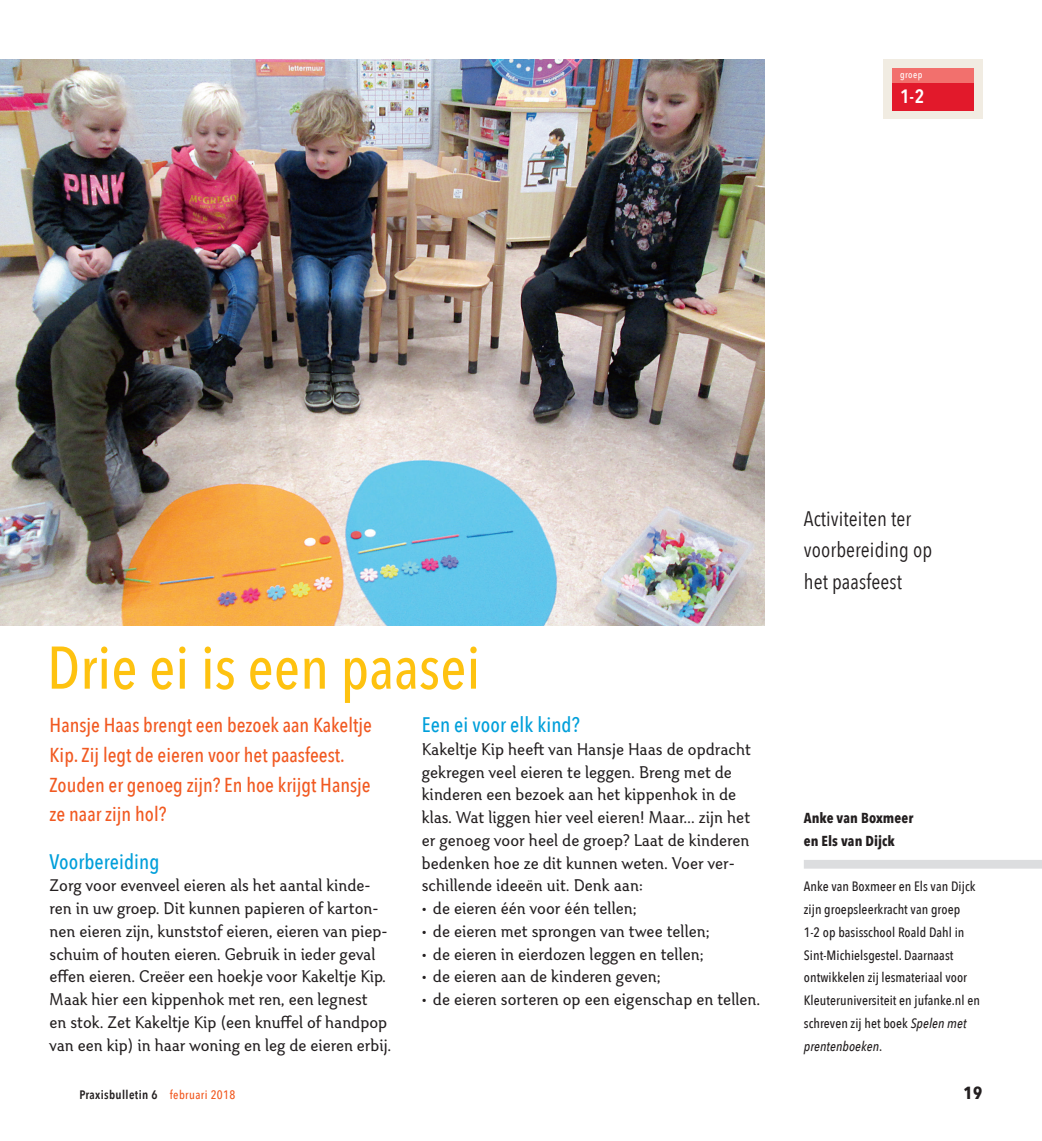
<style>
.page{position:relative;width:1042px;height:1141px;background:#fff}
.page>*{position:absolute;margin:0;border:0;box-sizing:border-box;transform-origin:0 0}
.t1{font:500 59.5px "Avenir Next Condensed";letter-spacing:.005em;color:#fec210}
.t2{font:21px/31.5px "Avenir Next Condensed";letter-spacing:.005em;color:#231f20}
.t3{font:500 21px "Avenir Next Condensed";letter-spacing:.005em;color:#009fda}
.t4{font:500 20.12px/29.8px "Avenir Next Condensed";color:#f15921}
.t5{font:600 19.25px "Avenir Next Condensed";color:#fff}
.t6{font:17.5px/22.8px "Otari";letter-spacing:.005em;color:#231f20}
.t7{font:700 17.5px "Avenir Next Condensed";color:#231f20}
.t8{font:700 14.35px/22.8px "Avenir Next Condensed";letter-spacing:.005em;color:#231f20}
.t9{font:500 13.65px/22.8px "Avenir Next Condensed";letter-spacing:.005em;color:#231f20}
.t10{font:600 12.25px "Avenir Next Condensed";letter-spacing:.03em;color:#231f20}
.t11{font:500 9.62px "Avenir Next Condensed";letter-spacing:.045em;color:#fff}
.s1{font-style:italic}
.s2{font-weight:500;color:#f15921}
</style>
<div class="page">
<img style="left:0;top:60px;width:764px;height:565px">
<div style="left:804px;top:860px;width:238px;height:9px;background:#dcdddf"></div>
<div style="left:883px;top:60px;width:99px;height:59px;background:#f1ece2"></div>
<div style="left:892px;top:83px;width:82px;height:27px;background:#e2192b"></div>
<div style="left:892px;top:68px;width:82px;height:15px;background:#f2706d"></div>
<p class="t11" style="left:900px;top:69px;width:24px">groep</p>
<p class="t5" style="left:900px;top:80px;width:26px">1-2</p>
<p class="t1" style="left:47px;top:632px;width:435px">Drie ei is een paasei</p>
<p class="t4" style="left:50px;top:710px;width:324px">Hansje Haas brengt een bezoek aan Kakeltje Kip. Zij legt de eieren voor het paasfeest.<br>Zouden er genoeg zijn? En hoe krijgt Hansje ze naar zijn hol?</p>
<p class="t3" style="left:50px;top:849px;width:111px">Voorbereiding</p>
<p class="t6" style="left:50px;top:874px;width:343px">Zorg voor evenveel eieren als het aantal kinde&shy;ren in uw groep. Dit kunnen papieren of karton&shy;nen eieren zijn, kunststof eieren, eieren van piep&shy;schuim of houten eieren. Gebruik in ieder geval effen eieren. Creëer een hoekje voor Kakeltje Kip.<br>Maak hier een kippenhok met ren, een legnest<br>en stok. Zet Kakeltje Kip (een knuffel of handpop van een kip) in haar woning en leg de eieren erbij.</p>
<p class="t3" style="left:422px;top:712px;width:159px">Een ei voor elk kind?</p>
<p class="t6" style="left:422px;top:738px;width:331px">Kakeltje Kip heeft van Hansje Haas de opdracht gekregen veel eieren te leggen. Breng met de kinderen een bezoek aan het kippenhok in de klas. Wat liggen hier veel eieren! Maar… zijn het er genoeg voor heel de groep? Laat de kinderen bedenken hoe ze dit kunnen weten. Voer ver&shy;schillende ideeën uit. Denk aan:</p>
<p class="t6" style="left:422px;top:897px;width:216px">• de eieren één voor één tellen;</p>
<p class="t6" style="left:422px;top:920px;width:289px">• de eieren met sprongen van twee tellen;</p>
<p class="t6" style="left:422px;top:942px;width:283px">• de eieren in eierdozen leggen en tellen;</p>
<p class="t6" style="left:422px;top:965px;width:240px">• de eieren aan de kinderen geven;</p>
<p class="t6" style="left:422px;top:988px;width:340px">• de eieren sorteren op een eigenschap en tellen.</p>
<p class="t2" style="left:804px;top:502px;width:130px">Activiteiten ter voorbereiding op het paasfeest</p>
<p class="t8" style="left:804px;top:807px;width:111px">Anke van Boxmeer en Els van Dijck</p>
<p class="t9" style="left:804px;top:875px;width:178px">Anke van Boxmeer en Els van Dijck zijn groepsleerkracht van groep<br>1-2 op basisschool Roald Dahl in<br>Sint-Michielsgestel. Daarnaast ontwikkelen zij lesmateriaal voor<br>Kleuteruniversiteit en jufanke.nl en schreven zij het boek <span class="s1">Spelen met prentenboeken</span>.</p>
<p class="t10" style="left:79px;top:1084px;width:157px">Praxisbulletin 6 <span class="s2">februari 2018</span></p>
<p class="t7" style="left:963px;top:1082px;width:21px">19</p>
</div>
